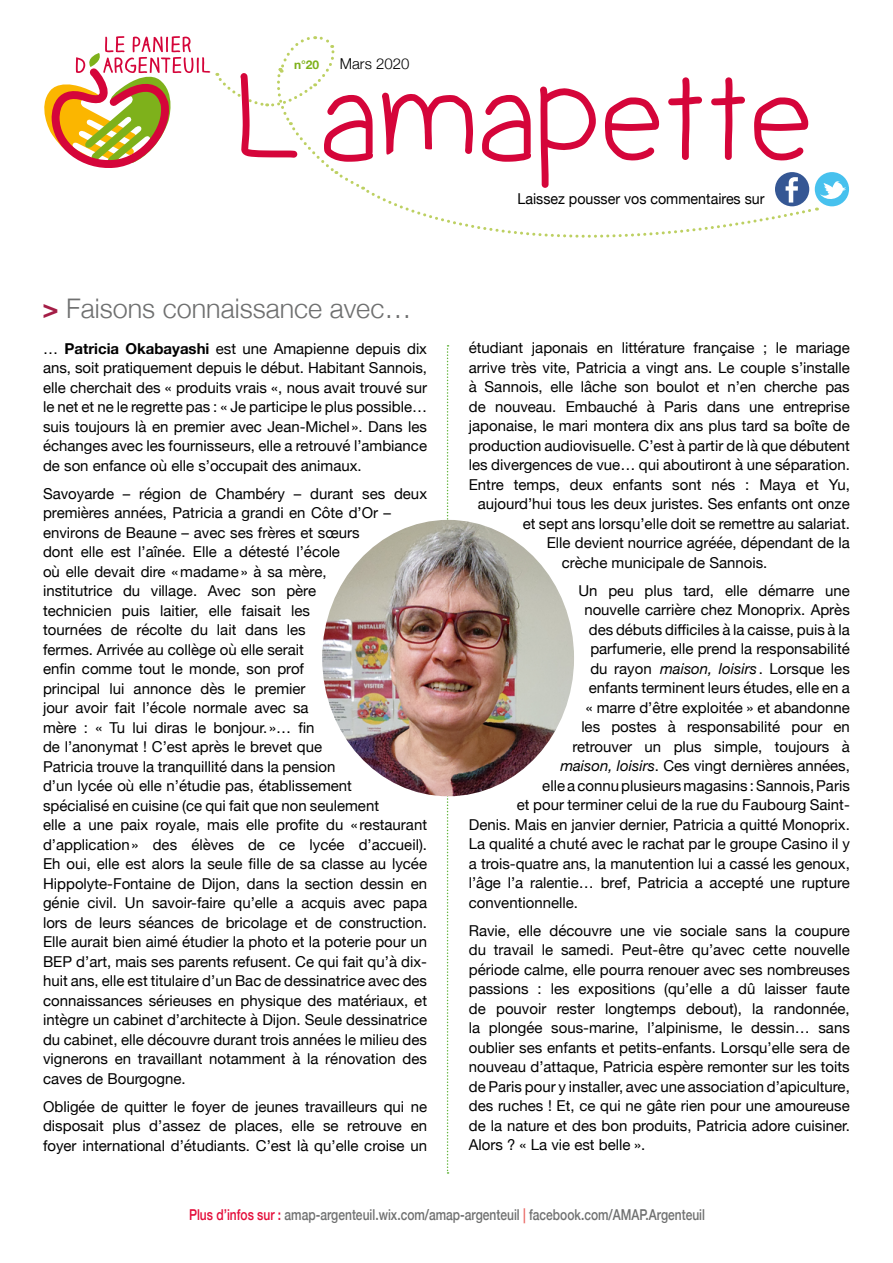
<style>
.page{position:relative;width:893px;height:1263px;background:#fff}
.page>*{position:absolute;margin:0;border:0;box-sizing:border-box;transform-origin:0 0}
.t1{font:300 27px "Helvetica Neue";color:#6f7070}
.t2{font:15px/19.5px "Helvetica Neue";color:#000;text-align:justify}
.t3{font:500 15px "Helvetica Neue";color:#6f7070;scale:.8 1}
.t4{font:15px "Helvetica Neue";color:#000;scale:.95 1}
.t5{font:300 15px "Helvetica Neue";color:#000}
.t6{font:700 12px "Helvetica Neue";color:#7eb11b}
.s1{font-weight:700;color:#a41d46}
.s2{font-weight:700}
.s3{font-style:italic}
.s4{color:#e40c39}
.s5{font-weight:700;color:#eb6b68}
</style>
<div class="page">
<svg style="left:447px;top:345px;width:2px;height:829px"></svg>
<img style="left:322px;top:520px;width:252px;height:276px">
<div style="left:815px;top:172px;width:34px;height:34px;background:#47c1ee;border-radius:50%"></div>
<svg style="left:44px;top:36px;width:166px;height:132px"></svg>
<svg style="left:216px;top:36px;width:630px;height:202px"></svg>
<p class="t6" style="left:294px;top:55px;width:27px">n°20</p>
<p class="t5" style="left:340px;top:52px;width:71px">Mars 2020</p>
<p class="t1" style="left:43px;top:287px;width:370px"><span class="s1">&gt;</span> Faisons connaissance avec…</p>
<p class="t2" style="left:43px;top:339px;width:386px">… <span class="s2">Patricia Okabayashi</span> est une Amapienne depuis dix ans, soit pratiquement depuis le début. Habitant Sannois, elle cherchait des « produits vrais «, nous avait trouvé sur le net et ne le regrette pas : « Je participe le plus possible… suis toujours là en premier avec Jean-Michel ». Dans les échanges avec les fournisseurs, elle a retrouvé l’ambiance de son enfance où elle s’occupait des animaux.</p>
<p class="t2" style="left:43px;top:484px;width:386px;text-align:left">Savoyarde – région de Chambéry – durant ses deux premières années, Patricia a grandi en Côte d’Or – environs de Beaune – avec ses frères et sœurs<br>dont elle est l’aînée. Elle a détesté l’école<br>où elle devait dire «madame» à sa mère,<br>institutrice du village. Avec son père<br>technicien puis laitier, elle faisait les<br>tournées de récolte du lait dans les<br>fermes. Arrivée au collège où elle serait<br>enfin comme tout le monde, son prof<br>principal lui annonce dès le premier<br>jour avoir fait l’école normale avec sa<br>mère : « Tu lui diras le bonjour. »… fin<br>de l’anonymat ! C’est après le brevet que<br>Patricia trouve la tranquillité dans la pension<br>d’un lycée où elle n’étudie pas, établissement<br>spécialisé en cuisine (ce qui fait que non seulement<br>elle a une paix royale, mais elle profite du « restaurant d’application» des élèves de ce lycée d’accueil).<br>Eh oui, elle est alors la seule fille de sa classe au lycée Hippolyte-Fontaine de Dijon, dans la section dessin en génie civil. Un savoir-faire qu’elle a acquis avec papa lors de leurs séances de bricolage et de construction.<br>Elle aurait bien aimé étudier la photo et la poterie pour un BEP d’art, mais ses parents refusent. Ce qui fait qu’à dix&shy;huit ans, elle est titulaire d’un Bac de dessinatrice avec des connaissances sérieuses en physique des matériaux, et intègre un cabinet d’architecte à Dijon. Seule dessinatrice du cabinet, elle découvre durant trois années le milieu des vignerons en travaillant notamment à la rénovation des caves de Bourgogne.</p>
<p class="t2" style="left:43px;top:1097px;width:386px">Obligée de quitter le foyer de jeunes travailleurs qui ne disposait plus d’assez de places, elle se retrouve en foyer international d’étudiants. C’est là qu’elle croise un</p>
<p class="t4" style="left:517px;top:188px;width:262px">Laissez pousser vos commentaires sur</p>
<p class="t2" style="left:469px;top:339px;width:382px">étudiant japonais en littérature française ; le mariage</p>
<p class="t2" style="left:469px;top:359px;width:382px">arrive très vite, Patricia a vingt ans. Le couple s’installe</p>
<p class="t2" style="left:469px;top:378px;width:382px">à Sannois, elle lâche son boulot et n’en cherche pas</p>
<p class="t2" style="left:469px;top:398px;width:383px">de nouveau. Embauché à Paris dans une entreprise</p>
<p class="t2" style="left:469px;top:417px;width:383px">japonaise, le mari montera dix ans plus tard sa boîte de</p>
<p class="t2" style="left:469px;top:437px;width:383px">production audiovisuelle. C’est à partir de là que débutent</p>
<p class="t2" style="left:469px;top:456px;width:383px">les divergences de vue… qui aboutiront à une séparation.</p>
<p class="t2" style="left:469px;top:476px;width:382px">Entre temps, deux enfants sont nés : Maya et Yu,</p>
<p class="t2" style="left:478px;top:495px;width:374px">aujourd’hui tous les deux juristes. Ses enfants ont onze</p>
<p class="t2" style="left:523px;top:515px;width:329px">et sept ans lorsqu’elle doit se remettre au salariat.</p>
<p class="t2" style="left:547px;top:534px;width:305px">Elle devient nourrice agréée, dépendant de la</p>
<p class="t2" style="left:562px;top:554px;width:207px">crèche municipale de Sannois.</p>
<p class="t2" style="left:578px;top:582px;width:273px">Un peu plus tard, elle démarre une</p>
<p class="t2" style="left:584px;top:601px;width:267px">nouvelle carrière chez Monoprix. Après</p>
<p class="t2" style="left:589px;top:621px;width:262px">des débuts difficiles à la caisse, puis à la</p>
<p class="t2" style="left:590px;top:640px;width:261px">parfumerie, elle prend la responsabilité</p>
<p class="t2" style="left:590px;top:660px;width:261px">du rayon <span class="s3">maison, loisirs</span> . Lorsque les</p>
<p class="t2" style="left:589px;top:679px;width:262px">enfants terminent leurs études, elle en a</p>
<p class="t2" style="left:586px;top:699px;width:266px">« marre d’être exploitée » et abandonne</p>
<p class="t2" style="left:581px;top:718px;width:270px">les postes à responsabilité pour en</p>
<p class="t2" style="left:572px;top:738px;width:279px">retrouver un plus simple, toujours à</p>
<p class="t2" style="left:560px;top:757px;width:291px"><span class="s3">maison, loisirs</span>. Ces vingt dernières années,</p>
<p class="t2" style="left:542px;top:777px;width:309px">elle a connu plusieurs magasins : Sannois, Paris</p>
<p class="t2" style="left:517px;top:796px;width:335px">et pour terminer celui de la rue du Faubourg Saint-</p>
<p class="t2" style="left:469px;top:816px;width:383px">Denis. Mais en janvier dernier, Patricia a quitté Monoprix.</p>
<p class="t2" style="left:469px;top:835px;width:383px">La qualité a chuté avec le rachat par le groupe Casino il y</p>
<p class="t2" style="left:469px;top:855px;width:383px">a trois-quatre ans, la manutention lui a cassé les genoux,</p>
<p class="t2" style="left:469px;top:874px;width:382px">l’âge l’a ralentie… bref, Patricia a accepté une rupture</p>
<p class="t2" style="left:469px;top:894px;width:111px">conventionnelle.</p>
<p class="t2" style="left:469px;top:922px;width:383px">Ravie, elle découvre une vie sociale sans la coupure du travail le samedi. Peut-être qu’avec cette nouvelle période calme, elle pourra renouer avec ses nombreuses passions : les expositions (qu’elle a dû laisser faute de pouvoir rester longtemps debout), la randonnée, la plongée sous-marine, l’alpinisme, le dessin… sans oublier ses enfants et petits-enfants. Lorsqu’elle sera de nouveau d’attaque, Patricia espère remonter sur les toits de Paris pour y installer, avec une association d’apiculture, des ruches ! Et, ce qui ne gâte rien pour une amoureuse de la nature et des bon produits, Patricia adore cuisiner.<br>Alors ? « La vie est belle ».</p>
<p class="t3" style="left:189px;top:1203px;width:646px"><span class="s4">Plus d’infos sur :</span> amap-argenteuil.wix.com/amap-argenteuil <span class="s5">|</span> facebook.com/AMAP.Argenteuil</p>
</div>
